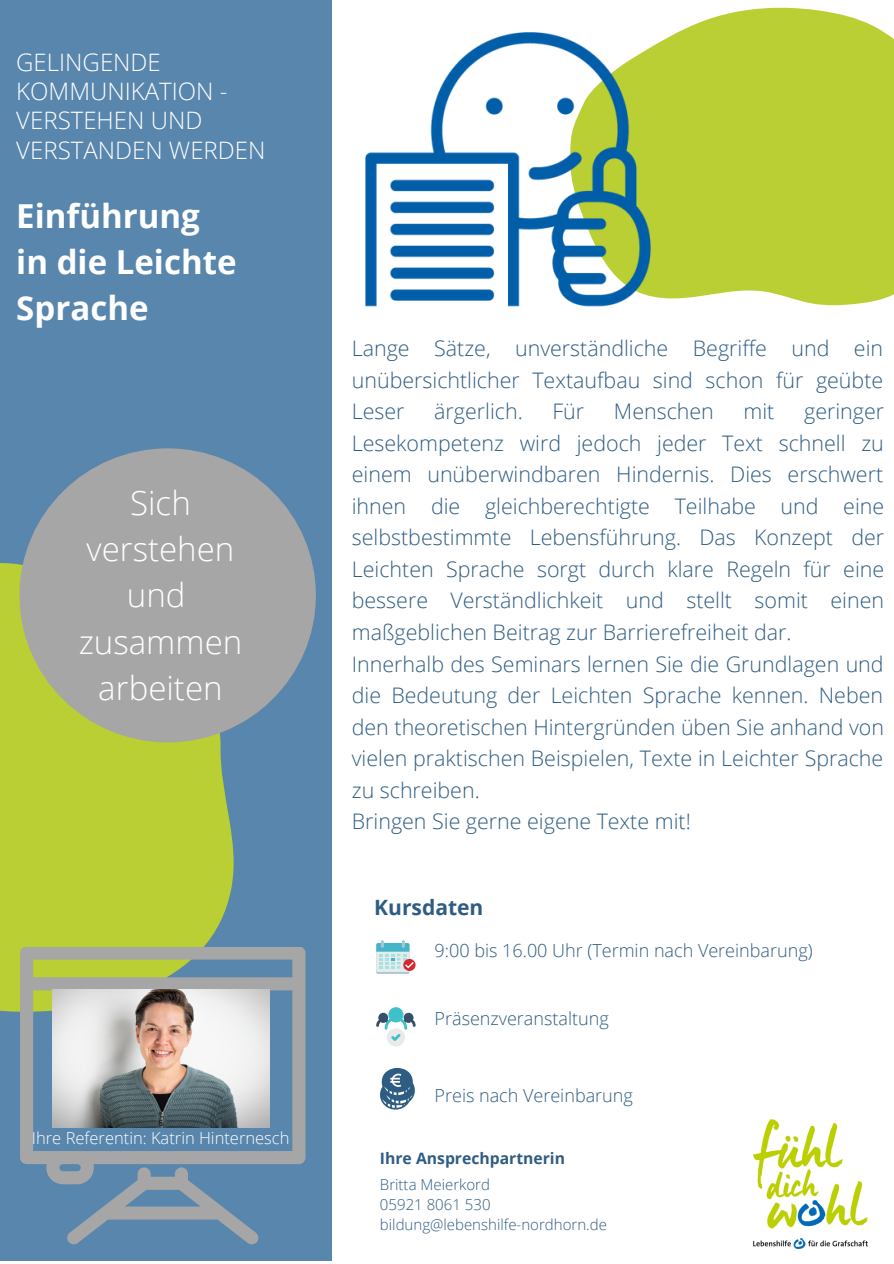
<style>
.page{position:relative;width:894px;height:1264px;background:#fff}
.page>*{position:absolute;margin:0;border:0;box-sizing:border-box;transform-origin:0 0}
.t1{font:300 33px/46.2px "Open Sans";color:#fff;text-align:center}
.t2{font:700 33px/46.2px "Open Sans";color:#fff}
.t3{font:300 24px/29.2px "Open Sans";color:#fff}
.t4{font:300 21.45px/31.5px "Open Sans";color:#2f5c82;text-align:justify}
.t5{font:700 21px "Open Sans";color:#2f5c82}
.t6{font:300 18px "Open Sans";color:#2f5c82}
.t7{font:300 16.5px "Open Sans";color:#fff}
.t8{font:700 15.75px "Open Sans";color:#2f5c82}
.t9{font:300 15px/20.2px "Open Sans";color:#2f5c82}
</style>
<div class="page">
<div style="left:0;top:0;width:331px;height:1260px;background:#5986ad"></div>
<div style="left:0;top:563px;width:239px;height:449px;background:#b9cf33"></div>
<div style="left:681px;top:8px;width:212px;height:297px;background:#b9cf33"></div>
<div style="left:19px;top:448px;width:297px;height:294px;background:#a6a6a6;border-radius:50%"></div>
<svg style="left:20px;top:946px;width:285px;height:238px"></svg>
<svg style="left:66px;top:1167px;width:193px;height:77px"></svg>
<svg style="left:380px;top:1068px;width:35px;height:41px"></svg>
<div style="left:376px;top:944px;width:33px;height:29px;background:#aac7d4;border-radius:2px"></div>
<div style="left:376px;top:943px;width:33px;height:29px;background:#e6ecee;border-radius:2px"></div>
<div style="left:403px;top:958px;width:12px;height:13px;background:#d7282f;border-radius:50%"></div>
<svg style="left:376px;top:940px;width:39px;height:29px"></svg>
<div style="left:386px;top:1028px;width:19px;height:18px;background:#eaeaea;border-radius:50%"></div>
<svg style="left:403px;top:1012px;width:10px;height:10px"></svg>
<svg style="left:378px;top:1012px;width:10px;height:10px"></svg>
<div style="left:388px;top:1007px;width:15px;height:15px;background:#3fc1c9;border-radius:50%"></div>
<svg style="left:376px;top:1017px;width:39px;height:24px"></svg>
<img style="left:53px;top:989px;width:216px;height:138px">
<img style="left:365px;top:30px;width:316px;height:277px">
<img style="left:753px;top:1119px;width:114px;height:129px">
<p class="t3" style="left:16px;top:47px;width:251px">GELINGENDE<br>KOMMUNIKATION -<br>VERSTEHEN UND<br>VERSTANDEN WERDEN</p>
<h1 class="t2" style="left:16px;top:192px;width:222px">Einführung in die Leichte<br>Sprache</h1>
<h1 class="t1" style="left:79px;top:479px;width:165px">Sich verstehen und zusammen arbeiten</h1>
<p class="t7" style="left:32px;top:1126px;width:259px">Ihre Referentin: Katrin Hinternesch</p>
<p class="t4" style="left:352px;top:332px;width:533px">Lange Sätze, unverständliche Begriffe und ein unübersichtlicher Textaufbau sind schon für geübte Leser</p>
<p class="t4" style="left:434px;top:395px;width:90px">ärgerlich.</p>
<p class="t4" style="left:552px;top:395px;width:33px">Für</p>
<p class="t4" style="left:613px;top:395px;width:101px">Menschen</p>
<p class="t4" style="left:743px;top:395px;width:32px">mit</p>
<p class="t4" style="left:352px;top:395px;width:533px;text-align:left;text-indent:452px">geringer Lesekompetenz wird jedoch jeder Text schnell zu einem unüberwindbaren Hindernis. Dies erschwert ihnen die gleichberechtigte Teilhabe und eine selbstbestimmte Lebensführung. Das Konzept der Leichten Sprache sorgt durch klare Regeln für eine bessere Verständlichkeit und stellt somit einen maßgeblichen Beitrag zur Barrierefreiheit dar.<br>Innerhalb des Seminars lernen Sie die Grundlagen und die Bedeutung der Leichten Sprache kennen. Neben den theoretischen Hintergründen üben Sie anhand von vielen praktischen Beispielen, Texte in Leichter Sprache zu schreiben.<br>Bringen Sie gerne eigene Texte mit!</p>
<p class="t5" style="left:374px;top:892px;width:111px">Kursdaten</p>
<p class="t6" style="left:434px;top:938px;width:379px">9:00 bis 16.00 Uhr (Termin nach Vereinbarung)</p>
<p class="t6" style="left:434px;top:1005px;width:176px">Präsenzveranstaltung</p>
<p class="t6" style="left:434px;top:1082px;width:200px">Preis nach Vereinbarung</p>
<p class="t8" style="left:380px;top:1147px;width:187px">Ihre Ansprechpartnerin</p>
<p class="t9" style="left:380px;top:1173px;width:228px">Britta Meierkord<br>05921 8061 530 bildung@lebenshilfe-nordhorn.de</p>
</div>
